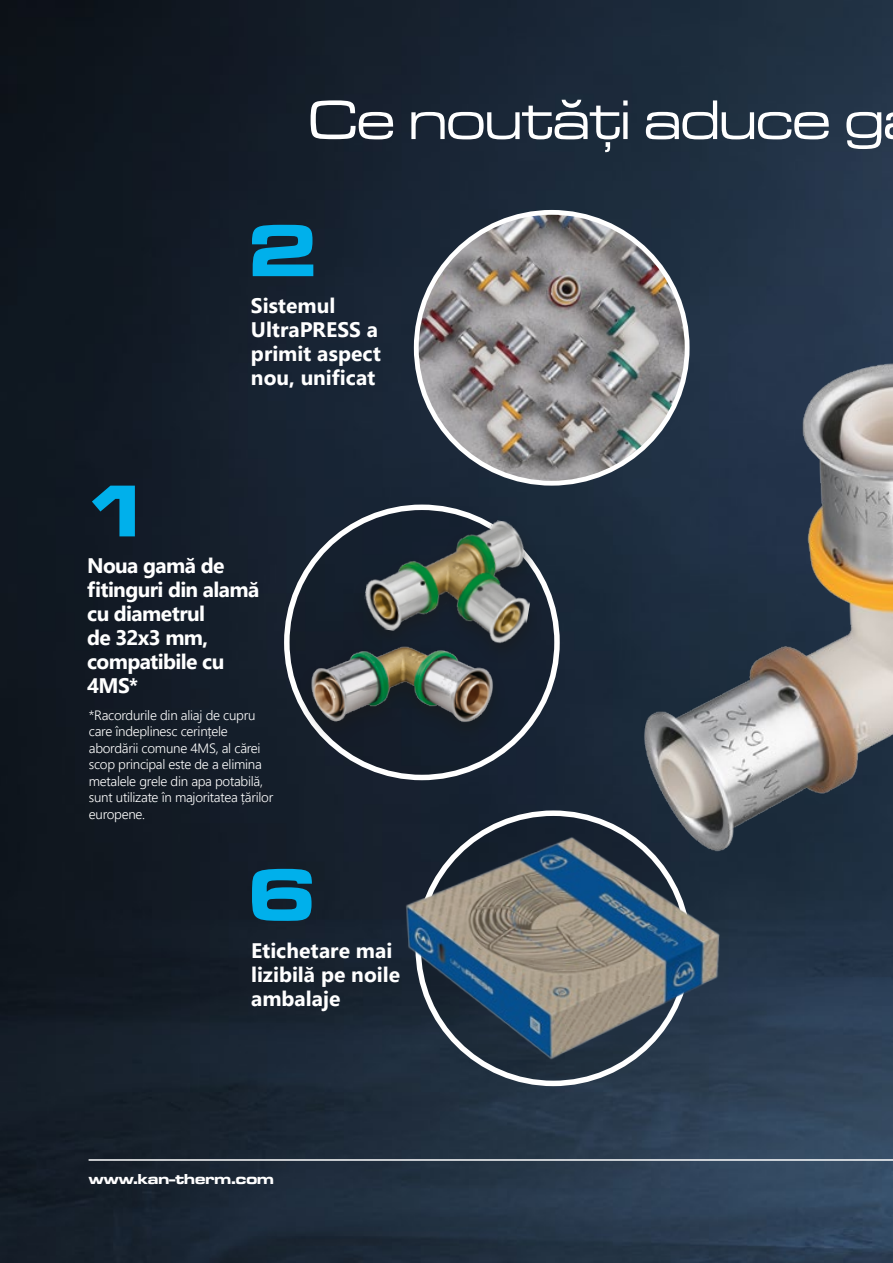
<style>
.page{position:relative;width:893px;height:1263px;background:#fff}
.page>*{position:absolute;margin:0;border:0;box-sizing:border-box;transform-origin:0 0}
.t1{font:76.05px "Microgramma D Bol Ext";color:#00b0eb}
.t2{font:57.9px "Microgramma D Med Ext";letter-spacing:-.005em;color:#fff}
.t3{font:700 21px/24px "Segoe UI";letter-spacing:-.005em;color:#fff}
.t4{font:700 21px/24px "Segoe UI";letter-spacing:-.03em;color:#fff}
.t5{font:15px "Microgramma D Bol Ext";color:#fff}
.t6{font:300 13.5px/16.5px "Segoe UI";letter-spacing:-.02em;color:#fff}
</style>
<div class="page">
<img style="left:0;top:0;width:893px;height:1263px">
<img style="left:416px;top:212px;width:271px;height:271px;border-radius:135px">
<svg style="left:284px;top:504px;width:271px;height:271px;background:#2f3945"></svg>
<div style="left:353px;top:516px;width:190px;height:148px;background:#16202e"></div>
<img style="left:360px;top:501px;width:183px;height:135px">
<div style="left:298px;top:642px;width:208px;height:102px;background:#141f2c"></div>
<img style="left:294px;top:611px;width:220px;height:125px">
<img style="left:575px;top:172px;width:318px;height:735px">
<img style="left:347px;top:789px;width:440px;height:315px">
<hr style="left:89px;top:1159px;width:804px;height:2px;background:#fff">
<h2 class="t2" style="left:308px;top:83px;width:577px">Ce noutăţi aduce g</h2>
<h1 class="t1" style="left:248px;top:199px;width:71px">2</h1>
<h3 class="t3" style="left:251px;top:293px;width:132px">Sistemul<br>UltraPRESS a primit aspect nou, unificat</h3>
<h1 class="t1" style="left:84px;top:459px;width:71px">1</h1>
<h3 class="t4" style="left:87px;top:553px;width:174px">Noua gamă de fitinguri din alamă cu diametrul<br>de 32x3 mm, compatibile cu<br>4MS*</h3>
<p class="t6" style="left:89px;top:706px;width:186px">*Racordurile din aliaj de cupru care îndeplinesc cerințele abordării comune 4MS, al cărei scop principal este de a elimina metalele grele din apa potabilă, sunt utilizate în majoritatea țărilor europene.</p>
<h1 class="t1" style="left:248px;top:843px;width:71px">6</h1>
<h3 class="t3" style="left:251px;top:938px;width:150px">Etichetare mai lizibilă pe noile ambalaje</h3>
<p class="t5" style="left:89px;top:1169px;width:186px">www.kan-therm.com</p>
</div>
